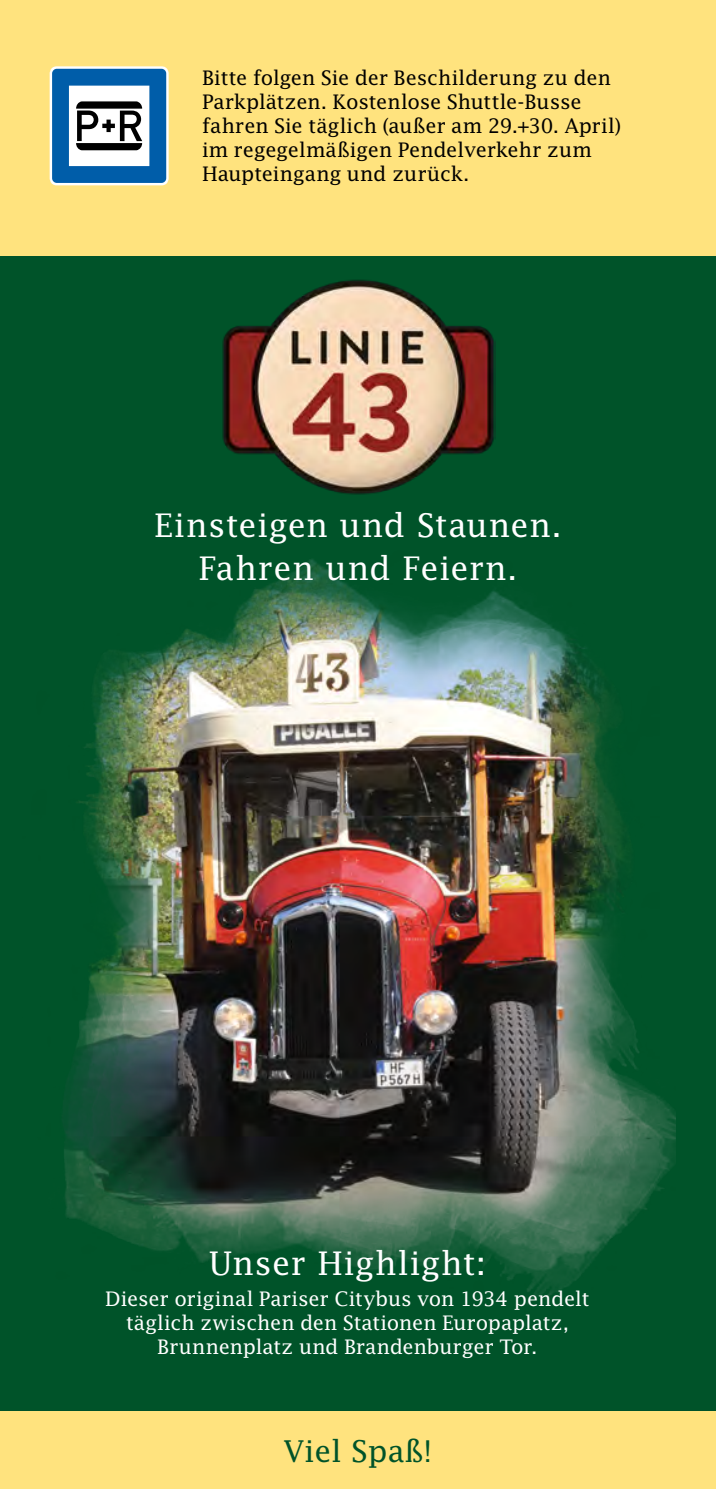
<style>
.page{position:relative;width:716px;height:1489px;background:#fff}
.page>*{position:absolute;margin:0;border:0;box-sizing:border-box;transform-origin:0 0}
.t1{font:32.5px/42.5px "Lucida Fax";letter-spacing:.02em;color:#fff;text-align:center}
.t2{font:30px "Lucida Fax";color:#005329}
.t3{font:20px/24px "Lucida Fax";letter-spacing:-.005em;color:#000}
.t4{font:20px/24px "Lucida Fax";letter-spacing:-.005em;color:#fff;text-align:center}
</style>
<div class="page">
<div style="left:0;top:0;width:716px;height:1488px;background:#005329"></div>
<div style="left:0;top:0;width:716px;height:255px;background:#ffe37e"></div>
<div style="left:0;top:1410px;width:716px;height:78px;background:#ffe37e"></div>
<img style="left:64px;top:559px;width:611px;height:745px">
<img style="left:222px;top:279px;width:273px;height:216px">
<svg style="left:50px;top:66px;width:119px;height:119px"></svg>
<p class="t3" style="left:202px;top:65px;width:421px">Bitte folgen Sie der Beschilderung zu den Parkplätzen. Kostenlose Shuttle-Busse fahren Sie täglich (außer am 29.+30. April) im regegelmäßigen Pendelverkehr zum Haupteingang und zurück.</p>
<h1 class="t1" style="left:154px;top:504px;width:409px">Einsteigen und Staunen.<br>Fahren und Feiern.</h1>
<h1 class="t1" style="left:209px;top:1241px;width:279px">Unser Highlight:</h1>
<p class="t4" style="left:105px;top:1286px;width:486px">Dieser original Pariser Citybus von 1934 pendelt täglich zwischen den Stationen Europaplatz,<br>Brunnenplatz und Brandenburger Tor.</p>
<h2 class="t2" style="left:284px;top:1433px;width:150px">Viel Spaß!</h2>
</div>
